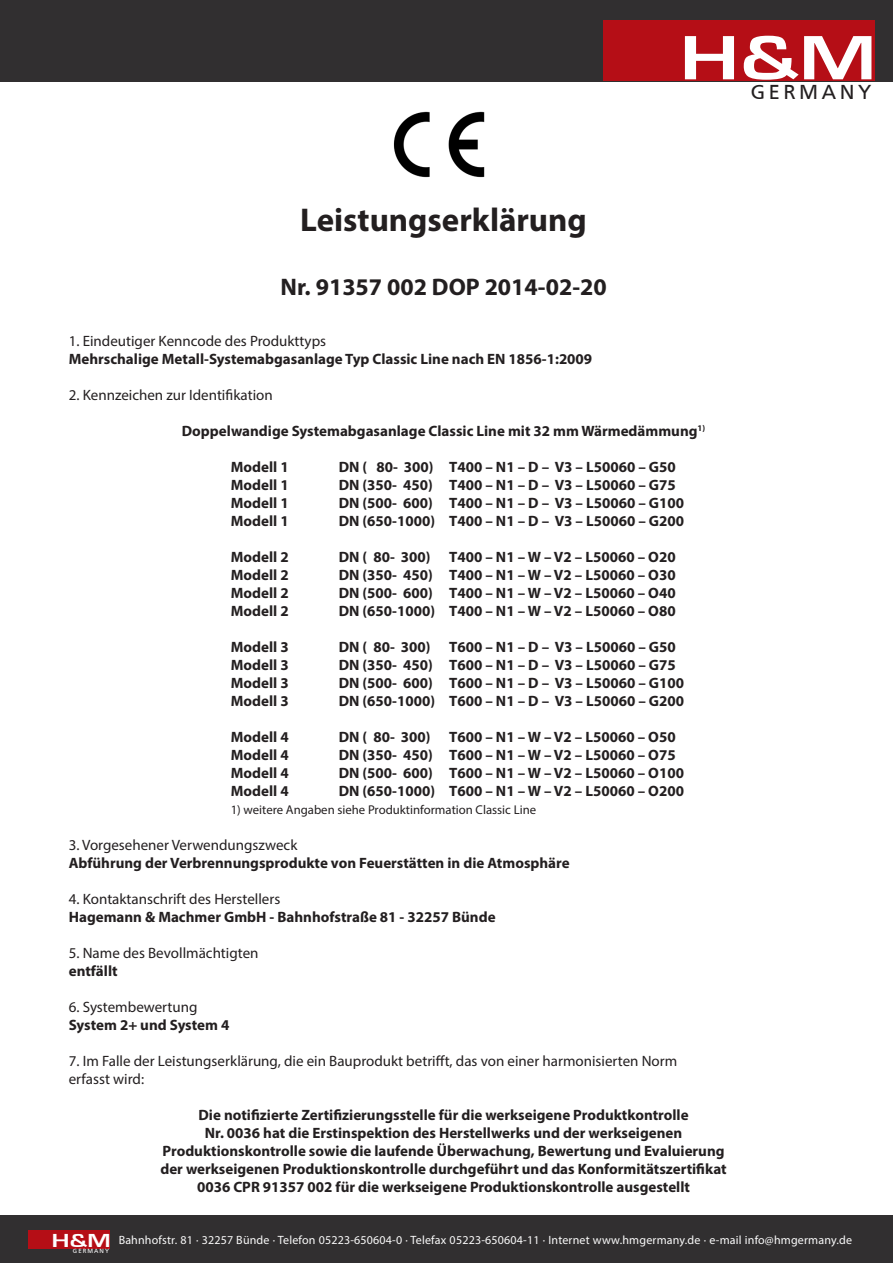
<style>
.page{position:relative;width:893px;height:1263px;background:#fff}
.page>*{position:absolute;margin:0;border:0;box-sizing:border-box;transform-origin:0 0}
.t1{font:700 64.8px "Eurose";color:#fff;scale:1.11 1}
.t2{font:700 33px "Myriad Pro";color:#231f20}
.t3{font:700 24px "Myriad Pro";color:#231f20}
.t4{font:21px "Frutiger";letter-spacing:.17em;color:#231f20}
.t5{font:700 19.5px "Eurose";color:#fff;scale:1.11 1}
.t6{font:700 15px/18px "Myriad Pro";color:#231f20;text-align:center}
.t7{font:15px/18px "Myriad Pro";color:#231f20}
.t8{font:12.75px "Myriad Pro";color:#231f20}
.t9{font:12px "Myriad Pro";letter-spacing:.015em;color:#fafafa}
.t10{font:6.3px "Frutiger";letter-spacing:.17em;color:#fff}
</style>
<div class="page">
<div style="left:0;top:1215px;width:893px;height:48px;background:#312f30"></div>
<div style="left:29px;top:1230px;width:81px;height:18px;background:#b50e16"></div>
<img style="left:393px;top:111px;width:92px;height:67px">
<div style="left:0;top:0;width:893px;height:82px;background:#312f30"></div>
<div style="left:603px;top:20px;width:271px;height:60px;background:#b50e16"></div>
<h2 class="t2" style="left:300px;top:198px;width:288px">Leistungserklärung</h2>
<h1 class="t1" style="left:680px;top:22px;width:179px">H&amp;M</h1>
<h3 class="t4" style="left:751px;top:80px;width:122px">GERMANY</h3>
<h3 class="t3" style="left:280px;top:272px;width:328px">Nr. 91357 002 DOP 2014-02-20</h3>
<p class="t7" style="left:69px;top:331px;width:259px">1. Eindeutiger Kenncode des Produkttyps</p>
<p class="t6" style="left:69px;top:349px;width:525px">Mehrschalige Metall-Systemabgasanlage Typ Classic Line nach EN 1856-1:2009</p>
<p class="t7" style="left:69px;top:385px;width:206px">2. Kennzeichen zur Identifikation</p>
<p class="t6" style="left:182px;top:421px;width:525px">Doppelwandige Systemabgasanlage Classic Line mit 32 mm Wärmedämmung<sup>1)</sup></p>
<p class="t6" style="left:231px;top:457px;width:59px">Modell 1</p>
<p class="t6" style="left:339px;top:457px;width:339px">DN ( 80- 300) T400 – N1 – D – V3 – L50060 – G50</p>
<p class="t6" style="left:231px;top:475px;width:59px">Modell 1</p>
<p class="t6" style="left:339px;top:475px;width:339px">DN (350- 450) T400 – N1 – D – V3 – L50060 – G75</p>
<p class="t6" style="left:231px;top:493px;width:59px">Modell 1</p>
<p class="t6" style="left:339px;top:493px;width:347px">DN (500- 600) T400 – N1 – D – V3 – L50060 – G100</p>
<p class="t6" style="left:231px;top:511px;width:59px">Modell 1</p>
<p class="t6" style="left:339px;top:511px;width:347px">DN (650-1000) T400 – N1 – D – V3 – L50060 – G200</p>
<p class="t6" style="left:231px;top:547px;width:59px">Modell 2</p>
<p class="t6" style="left:339px;top:547px;width:338px">DN ( 80- 300) T400 – N1 – W – V2 – L50060 – O20</p>
<p class="t6" style="left:231px;top:565px;width:59px">Modell 2</p>
<p class="t6" style="left:339px;top:565px;width:338px">DN (350- 450) T400 – N1 – W – V2 – L50060 – O30</p>
<p class="t6" style="left:231px;top:583px;width:59px">Modell 2</p>
<p class="t6" style="left:339px;top:583px;width:338px">DN (500- 600) T400 – N1 – W – V2 – L50060 – O40</p>
<p class="t6" style="left:231px;top:601px;width:59px">Modell 2</p>
<p class="t6" style="left:339px;top:601px;width:338px">DN (650-1000) T400 – N1 – W – V2 – L50060 – O80</p>
<p class="t6" style="left:231px;top:637px;width:59px">Modell 3</p>
<p class="t6" style="left:339px;top:637px;width:339px">DN ( 80- 300) T600 – N1 – D – V3 – L50060 – G50</p>
<p class="t6" style="left:231px;top:655px;width:59px">Modell 3</p>
<p class="t6" style="left:339px;top:655px;width:339px">DN (350- 450) T600 – N1 – D – V3 – L50060 – G75</p>
<p class="t6" style="left:231px;top:673px;width:59px">Modell 3</p>
<p class="t6" style="left:339px;top:673px;width:347px">DN (500- 600) T600 – N1 – D – V3 – L50060 – G100</p>
<p class="t6" style="left:231px;top:691px;width:59px">Modell 3</p>
<p class="t6" style="left:339px;top:691px;width:347px">DN (650-1000) T600 – N1 – D – V3 – L50060 – G200</p>
<p class="t6" style="left:231px;top:727px;width:59px">Modell 4</p>
<p class="t6" style="left:339px;top:727px;width:338px">DN ( 80- 300) T600 – N1 – W – V2 – L50060 – O50</p>
<p class="t6" style="left:231px;top:745px;width:59px">Modell 4</p>
<p class="t6" style="left:339px;top:745px;width:338px">DN (350- 450) T600 – N1 – W – V2 – L50060 – O75</p>
<p class="t6" style="left:231px;top:763px;width:59px">Modell 4</p>
<p class="t6" style="left:339px;top:763px;width:347px">DN (500- 600) T600 – N1 – W – V2 – L50060 – O100</p>
<p class="t6" style="left:231px;top:781px;width:59px">Modell 4</p>
<p class="t6" style="left:339px;top:781px;width:347px">DN (650-1000) T600 – N1 – W – V2 – L50060 – O200</p>
<p class="t8" style="left:231px;top:802px;width:307px">1) weitere Angaben siehe Produktinformation Classic Line</p>
<p class="t7" style="left:69px;top:835px;width:230px">3. Vorgesehener Verwendungszweck</p>
<p class="t6" style="left:69px;top:853px;width:502px">Abführung der Verbrennungsprodukte von Feuerstätten in die Atmosphäre</p>
<p class="t7" style="left:69px;top:889px;width:213px">4. Kontaktanschrift des Herstellers</p>
<p class="t6" style="left:69px;top:907px;width:428px">Hagemann &amp; Machmer GmbH - Bahnhofstraße 81 - 32257 Bünde</p>
<p class="t7" style="left:69px;top:943px;width:191px">5. Name des Bevollmächtigten</p>
<p class="t6" style="left:69px;top:961px;width:50px">entfällt</p>
<p class="t7" style="left:69px;top:997px;width:130px">6. Systembewertung</p>
<p class="t6" style="left:69px;top:1015px;width:162px">System 2+ und System 4</p>
<p class="t7" style="left:69px;top:1051px;width:610px">7. Im Falle der Leistungserklärung, die ein Bauprodukt betrifft, das von einer harmonisierten Norm erfasst wird:</p>
<p class="t6" style="left:160px;top:1105px;width:568px">Die notifizierte Zertifizierungsstelle für die werkseigene Produktkontrolle<br>Nr. 0036 hat die Erstinspektion des Herstellwerks und der werkseigenen Produktionskontrolle sowie die laufende Überwachung, Bewertung und Evaluierung der werkseigenen Produktionskontrolle durchgeführt und das Konformitätszertifikat 0036 CPR 91357 002 für die werkseigene Produktionskontrolle ausgestellt</p>
<h3 class="t5" style="left:52px;top:1230px;width:55px">H&amp;M</h3>
<p class="t9" style="left:119px;top:1233px;width:735px">Bahnhofstr. 81 · 32257 Bünde · Telefon 05223-650604-0 · Telefax 05223-650604-11 · Internet www.hmgermany.de · e-mail info@hmgermany.de</p>
<p class="t10" style="left:73px;top:1247px;width:38px">GERMANY</p>
</div>
